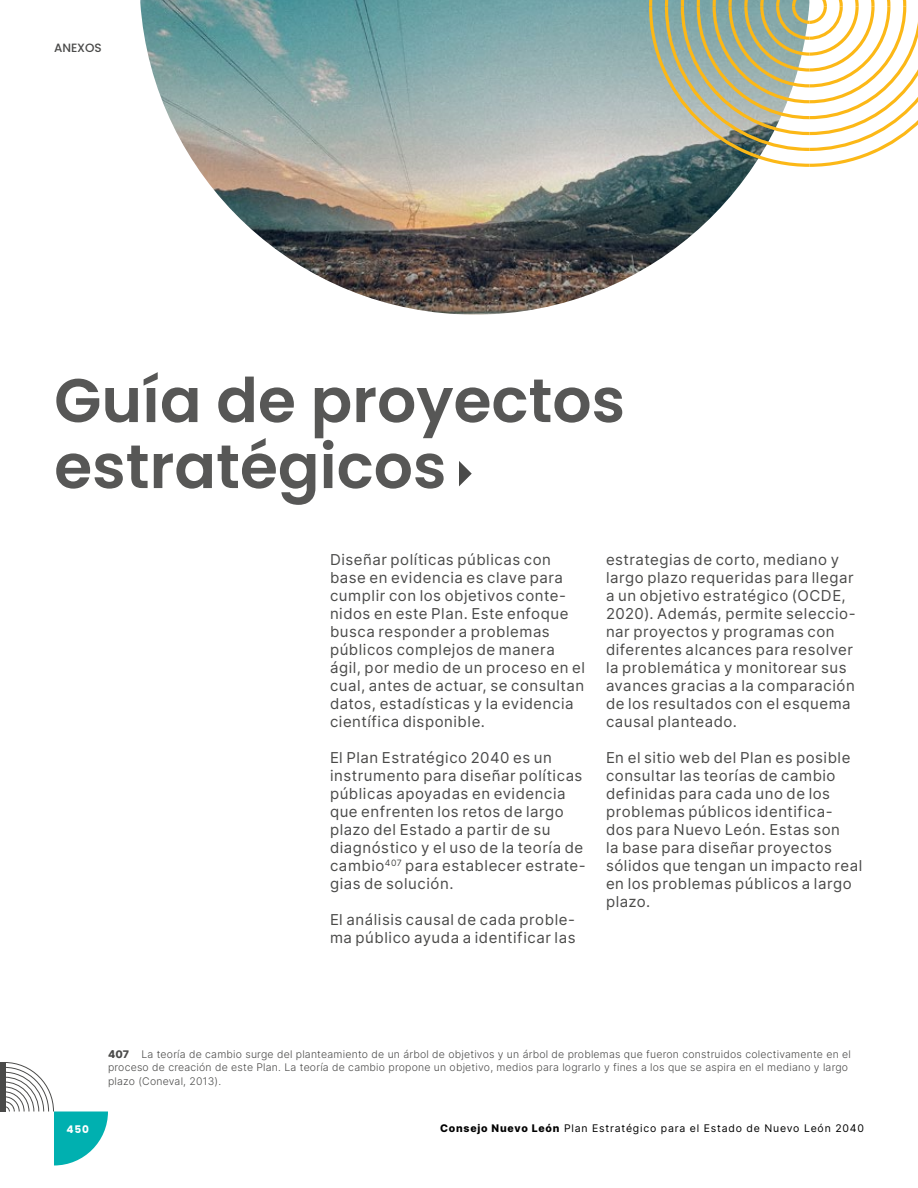
<style>
.page{position:relative;width:918px;height:1188px;background:#fff}
.page>*{position:absolute;margin:0;border:0;box-sizing:border-box;transform-origin:0 0}
.t1{font:600 61.5px/66px "Poppins";color:#575756}
.t2{font:15px/18px "Inter";letter-spacing:.035em;color:#4a4a49}
.t3{font:500 12px "Poppins";color:#4a4a49}
.t4{font:300 10.5px/13.5px "Inter";letter-spacing:.02em;color:#4a4a49}
.t5{font:10.5px "Inter";letter-spacing:.075em;color:#000}
.t6{font:700 10.5px "Poppins";color:#fff}
.s1{font-weight:800}
</style>
<div class="page">
<div style="left:0;top:1062px;width:6px;height:50px;background:#4a4a49"></div>
<svg style="left:6px;top:1062px;width:102px;height:104px"></svg>
<img style="left:140px;top:0;width:613px;height:315px">
<svg style="left:649px;top:0;width:269px;height:167px"></svg>
<svg style="left:459px;top:461px;width:13px;height:25px"></svg>
<p class="t3" style="left:54px;top:40px;width:49px">ANEXOS</p>
<h1 class="t1" style="left:54px;top:368px;width:572px">Guía de proyectos estratégicos</h1>
<p class="t2" style="left:330px;top:550px;width:257px">Diseñar políticas públicas con base en evidencia es clave para cumplir con los objetivos conte&shy;nidos en este Plan. Este enfoque busca responder a problemas públicos complejos de manera ágil, por medio de un proceso en el cual, antes de actuar, se consultan datos, estadísticas y la evidencia científica disponible.</p>
<p class="t2" style="left:330px;top:748px;width:257px">El Plan Estratégico 2040 es un instrumento para diseñar políticas públicas apoyadas en evidencia que enfrenten los retos de largo plazo del Estado a partir de su diagnóstico y el uso de la teoría de cambio<sup>407</sup> para establecer estrate&shy;gias de solución.</p>
<p class="t2" style="left:330px;top:910px;width:247px">El análisis causal de cada proble&shy;ma público ayuda a identificar las</p>
<p class="t2" style="left:606px;top:550px;width:251px">estrategias de corto, mediano y largo plazo requeridas para llegar a un objetivo estratégico (OCDE,<br>2020). Además, permite seleccio&shy;nar proyectos y programas con diferentes alcances para resolver la problemática y monitorear sus avances gracias a la comparación de los resultados con el esquema causal planteado.</p>
<p class="t2" style="left:606px;top:748px;width:258px">En el sitio web del Plan es posible consultar las teorías de cambio definidas para cada uno de los problemas públicos identifica&shy;dos para Nuevo León. Estas son<br>la base para diseñar proyectos sólidos que tengan un impacto real en los problemas públicos a largo plazo.</p>
<p class="t4" style="left:108px;top:1047px;width:744px"><span class="s1">407</span> La teoría de cambio surge del planteamiento de un árbol de objetivos y un árbol de problemas que fueron construidos colectivamente en el proceso de creación de este Plan. La teoría de cambio propone un objetivo, medios para lograrlo y fines a los que se aspira en el mediano y largo plazo (Coneval, 2013).</p>
<p class="t6" style="left:67px;top:1123px;width:24px">450</p>
<p class="t5" style="left:440px;top:1121px;width:425px"><span class="s1">Consejo Nuevo León</span> Plan Estratégico para el Estado de Nuevo León 2040</p>
</div>
